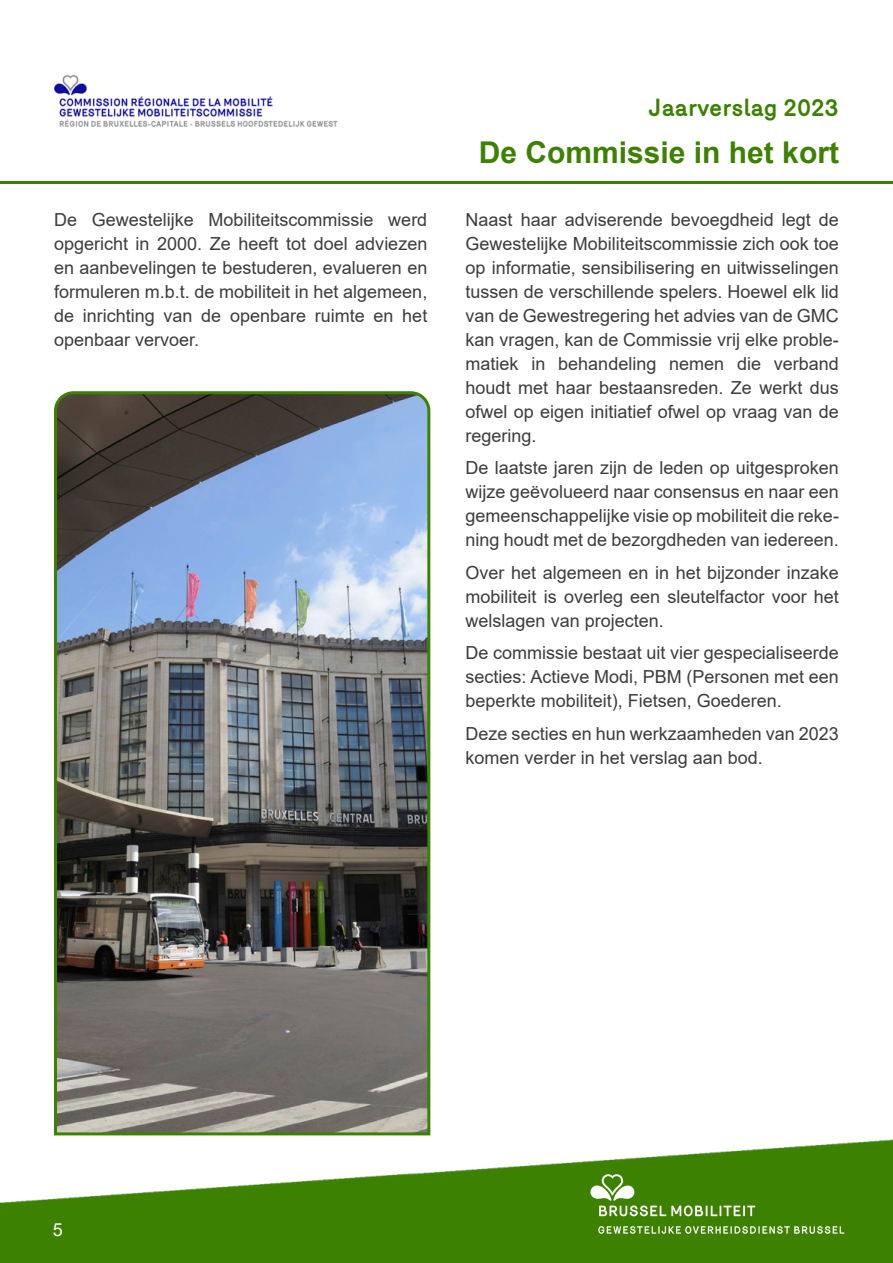
<style>
.page{position:relative;width:893px;height:1263px;background:#fff}
.page>*{position:absolute;margin:0;border:0;box-sizing:border-box;transform-origin:0 0}
.t1{font:700 30px "Arial";color:#3c8200}
.t2{font:700 24px "Merkury";color:#3c8200}
.t3{font:18px/24px "Arial";color:#3c3c3b;text-align:justify}
.t4{font:18px "Arial";color:#fff}
</style>
<div class="page">
<img style="left:0;top:1139px;width:893px;height:124px">
<svg style="left:590px;top:1174px;width:165px;height:42px;background:#5c962a"></svg>
<svg style="left:598px;top:1226px;width:246px;height:8px;background:#80ad5a"></svg>
<img style="left:54px;top:74px;width:284px;height:53px">
<hr style="left:0;top:182px;width:893px;height:2px;background:#3c8200">
<img style="left:54px;top:391px;width:377px;height:745px">
<h2 class="t2" style="left:648px;top:90px;width:192px">Jaarverslag 2023</h2>
<h1 class="t1" style="left:479px;top:131px;width:362px">De Commissie in het kort</h1>
<p class="t3" style="left:54px;top:207px;width:375px">De Gewestelijke Mobiliteitscommissie werd opgericht in 2000. Ze heeft tot doel adviezen en aanbevelingen te bestuderen, evalueren en formuleren m.b.t. de mobiliteit in het algemeen, de inrichting van de openbare ruimte en het openbaar vervoer.</p>
<p class="t3" style="left:466px;top:207px;width:375px">Naast haar adviserende bevoegdheid legt de Gewestelijke Mobiliteitscommissie zich ook toe op informatie, sensibilisering en uitwisselingen tussen de verschillende spelers. Hoewel elk lid van de Gewestregering het advies van de GMC kan vragen, kan de Commissie vrij elke proble&shy;matiek in behandeling nemen die verband houdt met haar bestaansreden. Ze werkt dus ofwel op eigen initiatief ofwel op vraag van de regering.</p>
<p class="t3" style="left:466px;top:456px;width:375px">De laatste jaren zijn de leden op uitgesproken wijze geëvolueerd naar consensus en naar een gemeenschappelijke visie op mobiliteit die reke&shy;ning houdt met de bezorgdheden van iedereen.</p>
<p class="t3" style="left:466px;top:560px;width:375px">Over het algemeen en in het bijzonder inzake mobiliteit is overleg een sleutelfactor voor het welslagen van projecten.</p>
<p class="t3" style="left:466px;top:641px;width:375px">De commissie bestaat uit vier gespecialiseerde secties: Actieve Modi, PBM (Personen met een beperkte mobiliteit), Fietsen, Goederen.</p>
<p class="t3" style="left:466px;top:721px;width:375px">Deze secties en hun werkzaamheden van 2023 komen verder in het verslag aan bod.</p>
<p class="t4" style="left:53px;top:1217px;width:12px">5</p>
</div>
